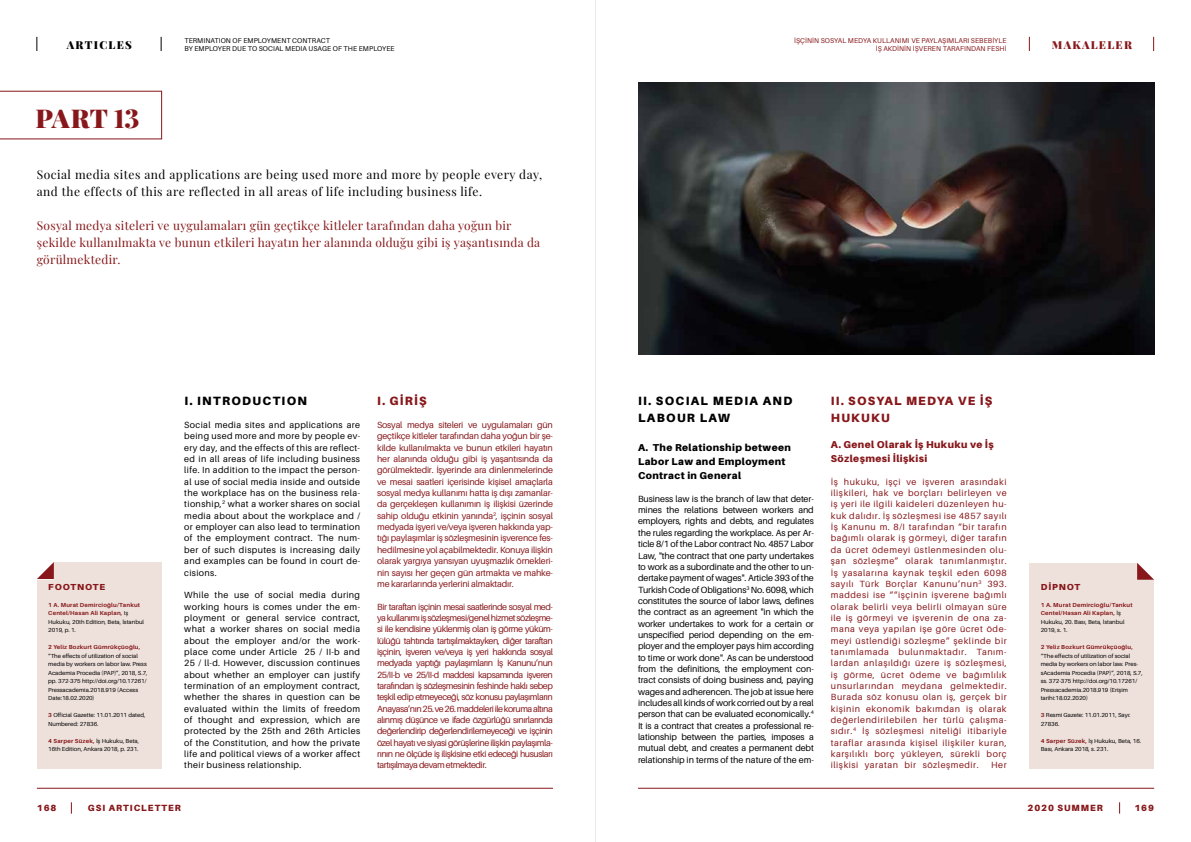
<style>
.page{position:relative;width:1191px;height:842px;background:#fff}
.page>*{position:absolute;margin:0;border:0;box-sizing:border-box;transform-origin:0 0}
.t1{font:900 26px "Playfair Display";color:#87171a}
.t2{font:12px/17px "Playfair Display";letter-spacing:.02em;color:#87171a}
.t3{font:12px/17px "Playfair Display";letter-spacing:.04em;color:#000}
.t4{font:900 12px/17px "Aileron";letter-spacing:.11em;color:#000}
.t5{font:900 12px/17px "Aileron";letter-spacing:.1em;color:#87171a}
.t6{font:900 11px "Playfair Display";letter-spacing:.12em;color:#87171a}
.t7{font:900 11px "Playfair Display";letter-spacing:.12em;color:#000}
.t8{font:900 10px/14.2px "Aileron";letter-spacing:.04em;color:#000}
.t9{font:900 10px/14.2px "Aileron";letter-spacing:.04em;color:#87171a}
.t10{font:9px/11.3px "Aileron";letter-spacing:-.02em;color:#87171a;text-align:justify}
.t11{font:9px/11.3px "Aileron";letter-spacing:.04em;color:#000;text-align:justify}
.t12{font:900 9px "Aileron";letter-spacing:.11em;color:#87171a}
.t13{font:900 8.7px "Aileron";letter-spacing:.1em;color:#87171a}
.t14{font:7px/8.5px "Aileron";letter-spacing:.01em;color:#87171a;text-align:right}
.t15{font:7px/8.5px "Aileron";letter-spacing:.01em;color:#000}
.t16{font:5.8px/8.5px "Aileron";color:#000}
.t17{font:700 5.8px/8.5px "Aileron";letter-spacing:.03em;color:#87171a}
.s1{font-weight:400;color:#000}
.s2{font-weight:700;color:#87171a}
</style>
<div class="page">
<svg style="left:0;top:91px;width:162px;height:48px"></svg>
<hr style="left:37px;top:788px;width:516px;height:1px;background:#87171a">
<hr style="left:638px;top:788px;width:516px;height:1px;background:#87171a">
<svg style="left:1119px;top:802px;width:1px;height:12px"></svg>
<svg style="left:71px;top:802px;width:1px;height:12px"></svg>
<svg style="left:36px;top:37px;width:1px;height:14px"></svg>
<svg style="left:1028px;top:37px;width:1px;height:14px"></svg>
<svg style="left:161px;top:37px;width:1px;height:14px"></svg>
<svg style="left:1153px;top:37px;width:1px;height:14px"></svg>
<hr style="left:595px;top:0;width:1px;height:842px;background:#ebebec">
<img style="left:638px;top:82px;width:516px;height:272px">
<div style="left:1029px;top:563px;width:125px;height:205px;background:#eee1db"></div>
<svg style="left:1137px;top:563px;width:17px;height:17px"></svg>
<div style="left:37px;top:562px;width:125px;height:206px;background:#eee1db"></div>
<svg style="left:37px;top:562px;width:17px;height:17px"></svg>
<p class="t15" style="left:184px;top:36px;width:212px">TERMINATION OF EMPLOYMENT CONTRACT<br>BY EMPLOYER DUE TO SOCIAL MEDIA USAGE OF THE EMPLOYEE</p>
<p class="t14" style="left:794px;top:36px;width:214px">İŞÇİNİN SOSYAL MEDYA KULLANIMI VE PAYLAŞIMLARI SEBEBİYLE<br>İŞ AKDİNİN İŞVEREN TARAFINDAN FESHİ</p>
<p class="t7" style="left:67px;top:36px;width:67px">ARTICLES</p>
<p class="t6" style="left:1051px;top:36px;width:82px">MAKALELER</p>
<h1 class="t1" style="left:36px;top:97px;width:105px">PART 13</h1>
<h2 class="t3" style="left:37px;top:165px;width:507px">Social media sites and applications are being used more and more by people every day, and the effects of this are reflected in all areas of life including business life.</h2>
<h2 class="t2" style="left:37px;top:216px;width:505px">Sosyal medya siteleri ve uygulamaları gün geçtikçe kitleler tarafından daha yoğun bir şekilde kullanılmakta ve bunun etkileri hayatın her alanında olduğu gibi iş yaşantısında da görülmektedir.</h2>
<p class="t13" style="left:48px;top:581px;width:58px">FOOTNOTE</p>
<p class="t17" style="left:48px;top:600px;width:97px">1 A. Murat Demircioğlu/Tankut<br>Centel/Hasan Ali Kaplan, <span class="s1">Iş<br>Hukuku, 20th Edition, Beta, İstanbul<br>2019, p. 1.</span></p>
<p class="t17" style="left:48px;top:643px;width:94px">2 Yeliz Bozkurt Gümrükçüoğlu,</p>
<p class="t16" style="left:48px;top:651px;width:101px">“The effects of utilization of social media by workers on labor law. Press Academia Procedia (PAP)”, 2018, S.7, pp. 372-375 http://doi.org/10.17261/ Pressacademia.2018.919 (Access Date:18.02.2020)</p>
<p class="t16" style="left:48px;top:711px;width:99px"><span class="s2">3</span> Official Gazette: 11.01.2011 dated,<br>Numbered: 27836.</p>
<p class="t16" style="left:48px;top:736px;width:92px"><span class="s2">4 Sarper Süzek,</span> İş Hukuku, Beta,<br>16th Edition, Ankara 2018, p. 231.</p>
<h2 class="t4" style="left:184px;top:393px;width:124px">I. INTRODUCTION</h2>
<p class="t11" style="left:184px;top:419px;width:177px">Social media sites and applications are being used more and more by people ev&shy;ery day, and the effects of this are reflect&shy;ed in all areas of life including business life. In addition to the impact the person&shy;al use of social media inside and outside the workplace has on the business rela&shy;tionship,<sup>2</sup> what a worker shares on social media about about the workplace and / or employer can also lead to termination of the employment contract. The num&shy;ber of such disputes is increasing daily and examples can be found in court de&shy;cisions.</p>
<p class="t11" style="left:184px;top:589px;width:177px">While the use of social media during working hours is comes under the em&shy;ployment or general service contract, what a worker shares on social media about the employer and/or the work&shy;place come under Article 25 / II-b and 25 / ll-d. However, discussion continues about whether an employer can justify termination of an employment contract, whether the shares in question can be evaluated within the limits of freedom of thought and expression, which are protected by the 25th and 26th Articles of the Constitution, and how the private life and political views of a worker affect their business relationship.</p>
<h2 class="t5" style="left:377px;top:393px;width:51px">I. GİRİŞ</h2>
<p class="t10" style="left:377px;top:419px;width:177px">Sosyal medya siteleri ve uygulamaları gün geçtikçe kitleler tarafından daha yoğun bir şe&shy;kilde kullanılmakta ve bunun etkileri hayatın her alanında olduğu gibi iş yaşantısında da görülmektedir. İşyerinde ara dinlenmelerinde ve mesai saatleri içerisinde kişisel amaçlarla sosyal medya kullanımı hatta iş dışı zamanlar&shy;da gerçekleşen kullanımın iş ilişkisi üzerinde sahip olduğu etkinin yanında<sup>2</sup>, işçinin sosyal medyada işyeri ve/veya işveren hakkında yap&shy;tığı paylaşımlar iş sözleşmesinin işverence fes&shy;hedilmesine yol açabilmektedir. Konuya ilişkin olarak yargıya yansıyan uyuşmazlık örnekleri&shy;nin sayısı her geçen gün artmakta ve mahke&shy;me kararlarında yerlerini almaktadır.</p>
<p class="t10" style="left:377px;top:601px;width:177px">Bir taraftan işçinin mesai saatlerinde sosyal med&shy;ya kullanımı iş sözleşmesi/genel hizmet sözleşme&shy;si ile kendisine yüklenmiş olan iş görme yüküm&shy;lülüğü tahtında tartışılmaktayken, diğer taraftan işçinin, işveren ve/veya iş yeri hakkında sosyal medyada yaptığı paylaşımların İş Kanunu’nun 25/II-b ve 25/II-d maddesi kapsamında işveren tarafından iş sözleşmesinin feshinde haklı sebep teşkil edip etmeyeceği, söz konusu paylaşımların Anayasa’nın 25. ve 26. maddeleri ile koruma altına alınmış düşünce ve ifade özgürlüğü sınırlarında değerlendirip değerlendirilemeyeceği ve işçinin özel hayatı ve siyasi görüşlerine ilişkin paylaşımla&shy;rının ne ölçüde iş ilişkisine etki edeceği hususları tartışılmaya devam etmektedir.</p>
<h2 class="t4" style="left:638px;top:393px;width:156px">II. SOCIAL MEDIA AND<br>LABOUR LAW</h2>
<p class="t8" style="left:638px;top:440px;width:154px">A. The Relationship between<br>Labor Law and Employment<br>Contract in General</p>
<p class="t11" style="left:638px;top:493px;width:177px">Business law is the branch of law that deter&shy;mines the relations between workers and employers, rights and debts, and regulates the rules regarding the workplace. As per Ar&shy;ticle 8/1 of the Labor contract No. 4857 Labor Law, "the contract that one party undertakes to work as a subordinate and the other to un&shy;dertake payment of wages". Article 393 of the Turkish Code of Obligations<sup>3</sup> No. 6098, which constitutes the source of labor laws, defines the contract as an agreement "in which the worker undertakes to work for a certain or unspecified period depending on the em&shy;ployer and the employer pays him according to time or work done". As can be understood from the definitions, the employment con&shy;tract consists of doing business and, paying wages and adherencen. The job at issue here includes all kinds of work corried out by a real person that can be evaluated economically.<sup>4<br></sup>It is a contract that creates a professional re&shy;lationship between the parties, imposes a mutual debt, and creates a permanent debt relationship in terms of the nature of the em-</p>
<h2 class="t5" style="left:831px;top:393px;width:163px">II. SOSYAL MEDYA VE İŞ<br>HUKUKU</h2>
<p class="t9" style="left:831px;top:437px;width:164px">A. Genel Olarak İş Hukuku ve İş<br>Sözleşmesi İlişkisi</p>
<p class="t10" style="left:831px;top:476px;width:177px">İş hukuku, işçi ve işveren arasındaki ilişkileri, hak ve borçları belirleyen ve iş yeri ile ilgili kaideleri düzenleyen hu&shy;kuk dalıdır. İş sözleşmesi ise 4857 sayılı İş Kanunu m. 8/I tarafından “bir tarafın bağımlı olarak iş görmeyi, diğer tarafın da ücret ödemeyi üstlenmesinden olu&shy;şan sözleşme” olarak tanımlanmıştır.<br>İş yasalarına kaynak teşkil eden 6098 sayılı Türk Borçlar Kanunu’nun<sup>3</sup> 393. maddesi ise ““işçinin işverene bağımlı olarak belirli veya belirli olmayan süre ile iş görmeyi ve işverenin de ona za&shy;mana veya yapılan işe göre ücret öde&shy;meyi üstlendiği sözleşme” şeklinde bir tanımlamada bulunmaktadır. Tanım&shy;lardan anlaşıldığı üzere iş sözleşmesi, iş görme, ücret ödeme ve bağımlılık unsurlarından meydana gelmektedir.<br>Burada söz konusu olan iş, gerçek bir kişinin ekonomik bakımdan iş olarak değerlendirilebilen her türlü çalışma&shy;sıdır.<sup>4</sup> İş sözleşmesi niteliği itibariyle taraflar arasında kişisel ilişkiler kuran, karşılıklı borç yükleyen, sürekli borç ilişkisi yaratan bir sözleşmedir.</p>
<p class="t10" style="left:991px;top:760px;width:17px">Her</p>
<p class="t13" style="left:1040px;top:581px;width:41px">DİPNOT</p>
<p class="t17" style="left:1040px;top:600px;width:93px">1 A. Murat Demircioğlu/Tankut<br>Centel/Hasan Ali Kaplan, <span class="s1">İş<br>Hukuku, 20. Bası, Beta, İstanbul<br>2019, s. 1.</span></p>
<p class="t17" style="left:1040px;top:643px;width:94px">2 Yeliz Bozkurt Gümrükçüoğlu,</p>
<p class="t16" style="left:1040px;top:651px;width:104px">“The effects of utilization of social media by workers on labor law. Pres&shy;sAcademia Procedia (PAP)”, 2018, S.7, ss. 372-375 http://doi.org/10.17261/ Pressacademia.2018.919 (Erişim tarihi:18.02.2020)</p>
<p class="t16" style="left:1040px;top:711px;width:91px"><span class="s2">3</span> Resmi Gazete: 11.01.2011, Sayı:<br>27836.</p>
<p class="t16" style="left:1040px;top:736px;width:102px"><span class="s2">4 Sarper Süzek,</span> İş Hukuku, Beta, 16.<br>Bası, Ankara 2018, s. 231.</p>
<p class="t12" style="left:1027px;top:802px;width:77px">2020 SUMMER</p>
<p class="t12" style="left:37px;top:802px;width:21px">168</p>
<p class="t12" style="left:88px;top:802px;width:94px">GSI ARTICLETTER</p>
<p class="t12" style="left:1134px;top:802px;width:21px">169</p>
</div>
